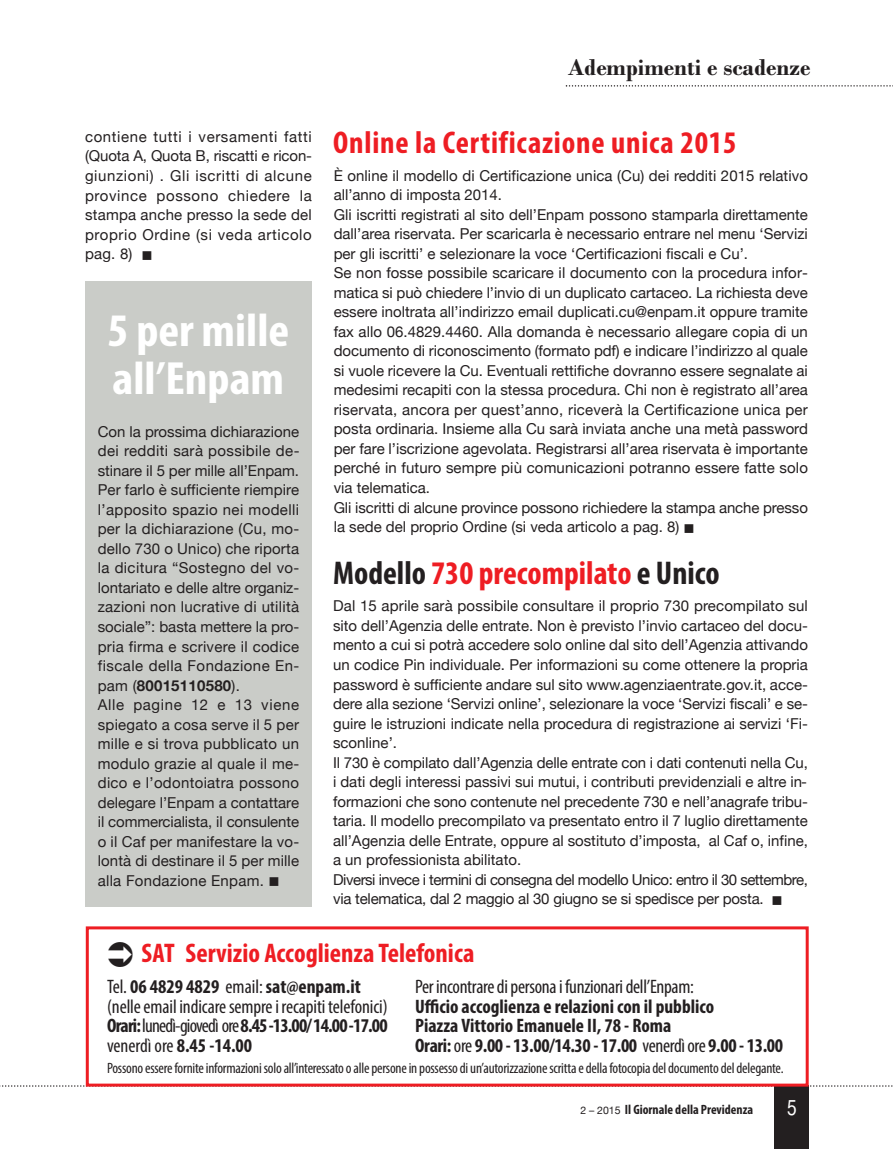
<style>
.page{position:relative;width:893px;height:1149px;background:#fff}
.page>*{position:absolute;margin:0;border:0;box-sizing:border-box;transform-origin:0 0}
.t1{font:700 condensed 46.8px/48px "Myriad Pro";color:#fff;scale:1.06 1}
.t2{font:700 condensed 33px "Myriad Pro";color:#ee1d23}
.t3{font:700 condensed 31.5px "Myriad Pro";letter-spacing:.025em;color:#ee1d23}
.t4{font:700 condensed 27px "Myriad Pro";color:#ee1d23}
.t5{font:700 24px "Bodoni";color:#231f20}
.t6{font:21px "Helvetica CY Plain";color:#fff}
.t7{font:condensed 19.5px/19.5px "Myriad Pro";letter-spacing:-.005em;color:#231f20}
.t8{font:700 condensed 19.5px/19.5px "Myriad Pro";color:#231f20}
.t9{font:15px/19.5px "Helvetica Neue";color:#231f20}
.t10{font:condensed 15px "Myriad Pro";letter-spacing:-.015em;color:#231f20}
.t11{font:700 condensed 13.5px "Myriad Pro";color:#231f20}
.s1{font-weight:700}
.s2{color:#231f20}
.s3{font-weight:400}
.s4{font-family:"Helvetica Neue";font-weight:400;font-stretch:normal;font-size:10.5px}
</style>
<div class="page">
<div style="left:85px;top:281px;width:227px;height:624px;background:#caccc8"></div>
<div style="left:775px;top:1084px;width:34px;height:64px;background:#231f20"></div>
<svg style="left:0;top:1084px;width:893px;height:2px"></svg>
<svg style="left:566px;top:85px;width:327px;height:2px"></svg>
<div style="left:86px;top:926px;width:723px;height:160px;border:3px solid #ee1d23"></div>
<p class="t9" style="left:85px;top:127px;width:228px;text-align:justify">contiene tutti i versamenti fatti (Quota A, Quota B, riscatti e ricon&shy;giunzioni) . Gli iscritti di alcune province possono chiedere la stampa anche presso la sede del proprio Ordine (si veda articolo pag. 8) ■</p>
<h1 class="t1" style="left:107px;top:310px;width:173px">5 per mille all’Enpam</h1>
<p class="t9" style="left:98px;top:421px;width:203px">Con la prossima dichiarazione dei redditi sarà possibile de&shy;stinare il 5 per mille all’Enpam.<br>Per farlo è sufficiente riempire l’apposito spazio nei modelli per la dichiarazione (Cu, mo&shy;dello 730 o Unico) che riporta la dicitura “Sostegno del vo&shy;lontariato e delle altre organiz&shy;zazioni non lucrative di utilità sociale”: basta mettere la pro&shy;pria firma e scrivere il codice fiscale della Fondazione En&shy;pam (<span class="s1">80015110580</span>).<br>Alle pagine 12 e 13 viene spiegato a cosa serve il 5 per mille e si trova pubblicato un modulo grazie al quale il me&shy;dico e l’odontoiatra possono delegare l’Enpam a contattare il commercialista, il consulente o il Caf per manifestare la vo&shy;lontà di destinare il 5 per mille alla Fondazione Enpam. ■</p>
<h3 class="t5" style="left:568px;top:53px;width:244px">Adempimenti e scadenze</h3>
<h3 class="t3" style="left:333px;top:131px;width:405px">Online la Certificazione unica 2015</h3>
<p class="t9" style="left:334px;top:165px;width:476px">È online il modello di Certificazione unica (Cu) dei redditi 2015 relativo all’anno di imposta 2014.<br>Gli iscritti registrati al sito dell’Enpam possono stamparla direttamente dall’area riservata. Per scaricarla è necessario entrare nel menu ‘Servizi per gli iscritti’ e selezionare la voce ‘Certificazioni fiscali e Cu’.<br>Se non fosse possibile scaricare il documento con la procedura infor&shy;matica si può chiedere l’invio di un duplicato cartaceo. La richiesta deve essere inoltrata all’indirizzo email duplicati.cu@enpam.it oppure tramite fax allo 06.4829.4460. Alla domanda è necessario allegare copia di un documento di riconoscimento (formato pdf) e indicare l’indirizzo al quale si vuole ricevere la Cu. Eventuali rettifiche dovranno essere segnalate ai medesimi recapiti con la stessa procedura. Chi non è registrato all’area riservata, ancora per quest’anno, riceverà la Certificazione unica per posta ordinaria. Insieme alla Cu sarà inviata anche una metà password per fare l’iscrizione agevolata. Registrarsi all’area riservata è importante perché in futuro sempre più comunicazioni potranno essere fatte solo via telematica.<br>Gli iscritti di alcune province possono richiedere la stampa anche presso la sede del proprio Ordine (si veda articolo a pag. 8) ■</p>
<h2 class="t2" style="left:333px;top:561px;width:388px"><span class="s2">Modello</span> 730 precompilato <span class="s2">e Unico</span></h2>
<p class="t9" style="left:333px;top:596px;width:476px">Dal 15 aprile sarà possibile consultare il proprio 730 precompilato sul sito dell’Agenzia delle entrate. Non è previsto l’invio cartaceo del docu&shy;mento a cui si potrà accedere solo online dal sito dell’Agenzia attivando un codice Pin individuale. Per informazioni su come ottenere la propria password è sufficiente andare sul sito www.agenziaentrate.gov.it, acce&shy;dere alla sezione ‘Servizi online’, selezionare la voce ‘Servizi fiscali’ e se&shy;guire le istruzioni indicate nella procedura di registrazione ai servizi ‘Fi&shy;sconline’.<br>Il 730 è compilato dall’Agenzia delle entrate con i dati contenuti nella Cu, i dati degli interessi passivi sui mutui, i contributi previdenziali e altre in&shy;formazioni che sono contenute nel precedente 730 e nell’anagrafe tribu&shy;taria. Il modello precompilato va presentato entro il 7 luglio direttamente all’Agenzia delle Entrate, oppure al sostituto d’imposta, al Caf o, infine, a un professionista abilitato.<br>Diversi invece i termini di consegna del modello Unico: entro il 30 settembre, via telematica, dal 2 maggio al 30 giugno se si spedisce per posta. ■</p>
<h3 class="t4" style="left:141px;top:943px;width:335px">SAT Servizio Accoglienza Telefonica</h3>
<h3 class="t7" style="left:107px;top:978px;width:282px">Tel. <span class="s1">06 4829 4829</span> email: <span class="s1">sat@enpam.it </span>(nelleemail indicaresemprei recapiti telefonici)<br><span class="s1">Orari:</span>lunedì-giovedì ore<span class="s1">8.45-13.00/14.00-17.00 </span>venerdì ore <span class="s1">8.45 -14.00</span></h3>
<h3 class="t7" style="left:415px;top:978px;width:280px">Per incontraredipersonai funzionaridell’Enpam:</h3>
<h3 class="t8" style="left:415px;top:997px;width:370px">Ufficio accoglienza e relazioni con il pubblico<br>Piazza Vittorio Emanuele II, 78 - Roma<br>Orari:<span class="s3">ore</span> 9.00 - 13.00/14.30 - 17.00 <span class="s3">venerdìore</span> 9.00 - 13.00</h3>
<p class="t10" style="left:107px;top:1062px;width:678px">Possonoessereforniteinformazionisoloall’interessatooallepersonein possessodiun’autorizzazionescrittaedellafotocopiadeldocumentodeldelegante.</p>
<p class="t11" style="left:580px;top:1104px;width:174px"><span class="s4">2 – 2015</span> Il Giornale della Previdenza</p>
<h3 class="t6" style="left:787px;top:1095px;width:11px">5</h3>
</div>
